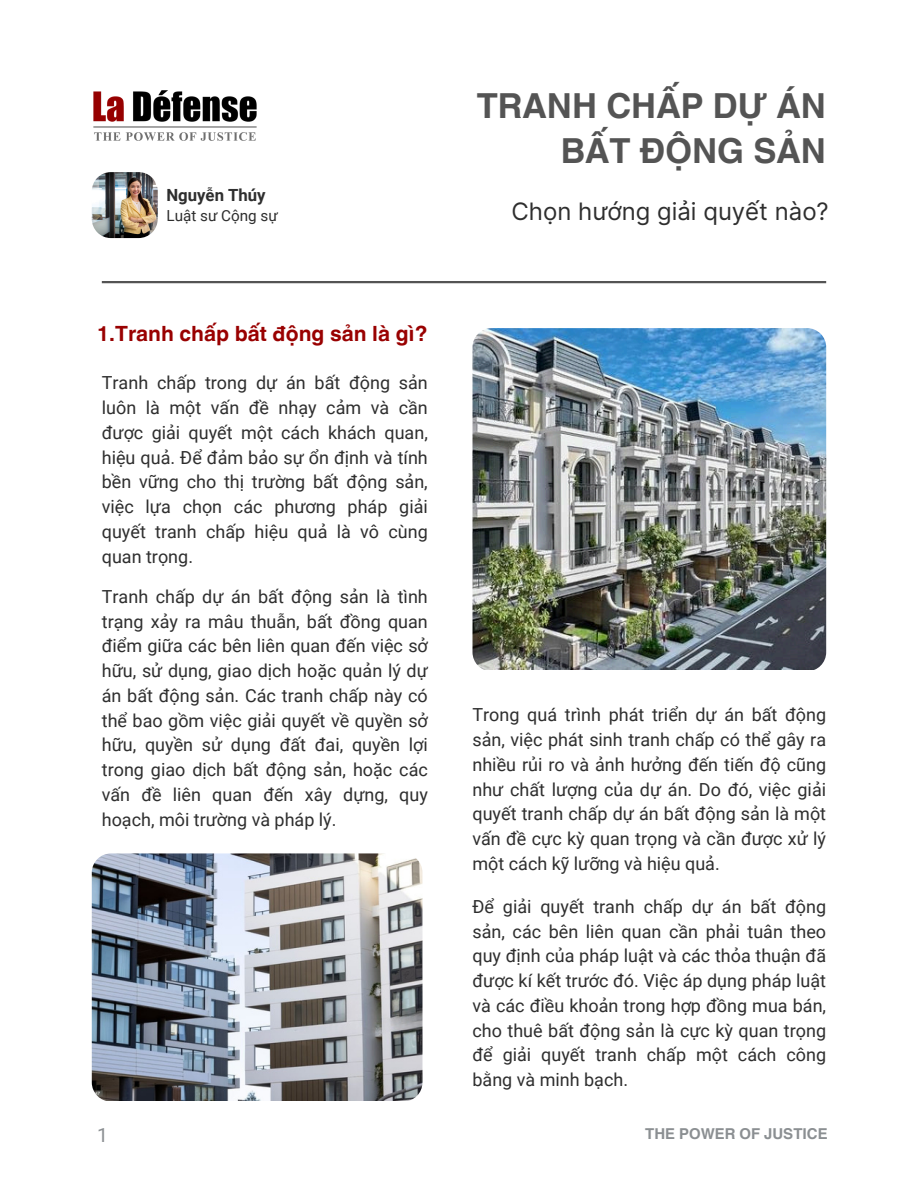
<style>
.page{position:relative;width:918px;height:1188px;background:#fff}
.page>*{position:absolute;margin:0;border:0;box-sizing:border-box;transform-origin:0 0}
.t1{font:700 34.5px/45px "Helvetica World";color:#545454;text-align:right}
.t2{font:24px "Inter";color:#2e2e2e}
.t3{font:700 21px "Helvetica World";color:#990101}
.t4{font:19.5px "Roboto";color:#8b8f92}
.t5{font:18px/24.8px "Roboto";color:#2e2e2e;text-align:justify}
.t6{font:700 16.8px "Roboto";color:#2e2e2e}
.t7{font:15.3px "Roboto";color:#2e2e2e}
.t8{font:700 15px "Helvetica World";color:#8b8f92}
</style>
<div class="page">
<img style="left:93px;top:90px;width:164px;height:51px">
<img style="left:92px;top:172px;width:66px;height:66px">
<hr style="left:102px;top:281px;width:724px;height:2px;background:#545454">
<img style="left:472px;top:328px;width:354px;height:342px">
<img style="left:92px;top:853px;width:330px;height:247px;border-radius:19px">
<h3 class="t6" style="left:166px;top:185px;width:101px">Nguyễn Thúy</h3>
<h4 class="t7" style="left:166px;top:207px;width:113px">Luật sư Cộng sự</h4>
<p class="t3" style="left:97px;top:316px;width:332px">1.Tranh chấp bất động sản là gì?</p>
<h2 class="t5" style="left:102px;top:371px;width:328px">Tranh chấp trong dự án bất động sản luôn là một vấn đề nhạy cảm và cần được giải quyết một cách khách quan, hiệu quả. Để đảm bảo sự ổn định và tính bền vững cho thị trường bất động sản, việc lựa chọn các phương pháp giải quyết tranh chấp hiệu quả là vô cùng quan trọng.</h2>
<p class="t5" style="left:102px;top:584px;width:328px">Tranh chấp dự án bất động sản là tình trạng xảy ra mâu thuẫn, bất đồng quan điểm giữa các bên liên quan đến việc sở hữu, sử dụng, giao dịch hoặc quản lý dự án bất động sản. Các tranh chấp này có thể bao gồm việc giải quyết về quyền sở hữu, quyền sử dụng đất đai, quyền lợi trong giao dịch bất động sản, hoặc các vấn đề liên quan đến xây dựng, quy hoạch, môi trường và pháp lý.</p>
<p class="t1" style="left:477px;top:80px;width:351px">TRANH CHẤP DỰ ÁN<br>BẤT ĐỘNG SẢN</p>
<h1 class="t2" style="left:512px;top:197px;width:319px">Chọn hướng giải quyết nào?</h1>
<p class="t5" style="left:472px;top:703px;width:355px">Trong quá trình phát triển dự án bất động sản, việc phát sinh tranh chấp có thể gây ra nhiều rủi ro và ảnh hưởng đến tiến độ cũng như chất lượng của dự án. Do đó, việc giải quyết tranh chấp dự án bất động sản là một vấn đề cực kỳ quan trọng và cần được xử lý một cách kỹ lưỡng và hiệu quả.</p>
<p class="t5" style="left:472px;top:894px;width:355px">Để giải quyết tranh chấp dự án bất động sản, các bên liên quan cần phải tuân theo quy định của pháp luật và các thỏa thuận đã được kí kết trước đó. Việc áp dụng pháp luật và các điều khoản trong hợp đồng mua bán, cho thuê bất động sản là cực kỳ quan trọng để giải quyết tranh chấp một cách công bằng và minh bạch.</p>
<p class="t4" style="left:97px;top:1124px;width:12px">1</p>
<p class="t8" style="left:645px;top:1121px;width:184px">THE POWER OF JUSTICE</p>
</div>
